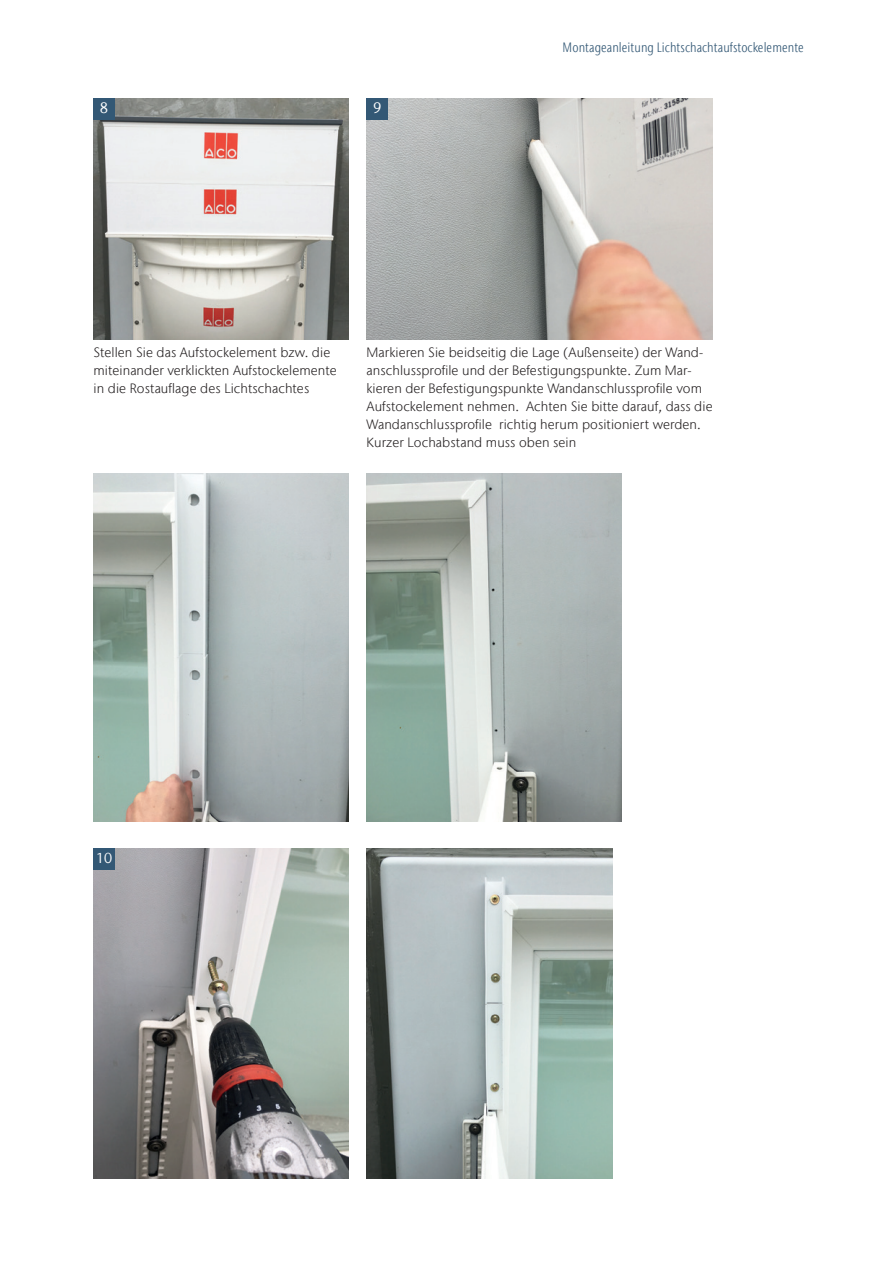
<style>
.page{position:relative;width:893px;height:1263px;background:#fff}
.page>*{position:absolute;margin:0;border:0;box-sizing:border-box;transform-origin:0 0}
.t1{font:15px "Stone Sans IIITC Com";color:#fff}
.t2{font:14.4px "Stone Sans IIITC Com";color:#fff}
.Body_copy{font:300 13.5px/17.9px "Stone Sans IIITC Com";letter-spacing:.005em;color:#231f20}
.t3{font:300 condensed 13.5px "Stone Sans IIITC Com";letter-spacing:.005em;color:#335875}
</style>
<div class="page">
<img style="left:94px;top:98px;width:255px;height:241px">
<img style="left:94px;top:473px;width:255px;height:348px">
<img style="left:367px;top:473px;width:255px;height:348px">
<img style="left:367px;top:98px;width:346px;height:241px">
<div style="left:94px;top:98px;width:21px;height:21px;background:#335875"></div>
<div style="left:367px;top:98px;width:21px;height:21px;background:#335875"></div>
<img style="left:94px;top:848px;width:255px;height:331px">
<img style="left:367px;top:848px;width:246px;height:331px">
<div style="left:94px;top:848px;width:21px;height:22px;background:#335875"></div>
<p class="t1" style="left:100px;top:99px;width:10px">8</p>
<p class="t1" style="left:373px;top:99px;width:10px">9</p>
<p class="t3" style="left:563px;top:39px;width:243px">Montageanleitung Lichtschachtaufstockelemente</p>
<p class="Body_copy" style="left:94px;top:343px;width:245px">Stellen Sie das Aufstockelement bzw. die miteinander verklickten Aufstockelemente in die Rostauflage des Lichtschachtes</p>
<p class="Body_copy" style="left:367px;top:343px;width:348px">Markieren Sie beidseitig die Lage (Außenseite) der Wand&shy;anschlussprofile und der Befestigungspunkte. Zum Mar&shy;kieren der Befestigungspunkte Wandanschlussprofile vom Aufstockelement nehmen. Achten Sie bitte darauf, dass die Wandanschlussprofile richtig herum positioniert werden.<br>Kurzer Lochabstand muss oben sein</p>
<p class="t2" style="left:96px;top:849px;width:18px">10</p>
</div>
